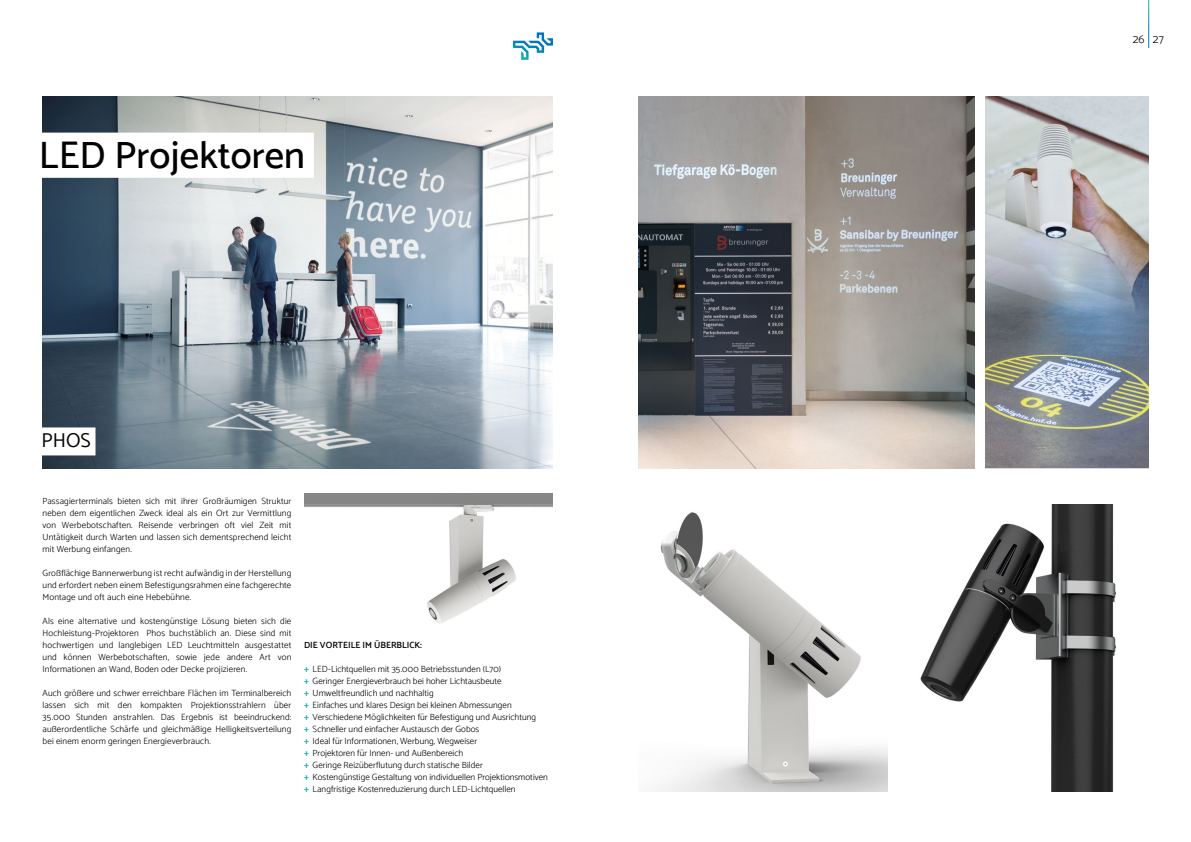
<style>
.page{position:relative;width:1191px;height:842px;background:#fff}
.page>*{position:absolute;margin:0;border:0;box-sizing:border-box;transform-origin:0 0}
.t1{font:500 38.4px "Catamaran";color:#000}
.t2{font:20px "Catamaran";color:#000}
.t3{font:300 12px "Catamaran";color:#000}
.t4{font:300 9px/12px "Catamaran";letter-spacing:.01em;color:#000;text-align:justify}
.t5{font:600 9px "Catamaran";color:#000}
.s1{font-weight:600;color:#10acac}
</style>
<div class="page">
<img style="left:43px;top:96px;width:510px;height:372px">
<img style="left:304px;top:493px;width:249px;height:131px">
<div style="left:39px;top:133px;width:275px;height:45px;background:#fff"></div>
<div style="left:42px;top:427px;width:53px;height:28px;background:#fff"></div>
<svg style="left:513px;top:32px;width:40px;height:28px"></svg>
<img style="left:920px;top:504px;width:197px;height:288px">
<img style="left:986px;top:96px;width:162px;height:104px">
<img style="left:986px;top:200px;width:162px;height:268px">
<img style="left:653px;top:512px;width:234px;height:280px">
<img style="left:638px;top:96px;width:336px;height:372px">
<h1 class="t1" style="left:39px;top:132px;width:267px">LED Projektoren</h1>
<h2 class="t2" style="left:42px;top:429px;width:51px">PHOS</h2>
<p class="t4" style="left:43px;top:495px;width:250px">Passagierterminals bieten sich mit ihrer Großräumigen Struktur neben dem eigentlichen Zweck ideal als ein Ort zur Vermittlung von Werbebotschaften. Reisende verbringen oft viel Zeit mit Untätigkeit durch Warten und lassen sich dementsprechend leicht mit Werbung einfangen.</p>
<p class="t4" style="left:43px;top:567px;width:250px">Großflächige Bannerwerbung ist recht aufwändig in der Herstellung und erfordert neben einem Befestigungsrahmen eine fachgerechte Montage und oft auch eine Hebebühne.</p>
<p class="t4" style="left:43px;top:615px;width:250px">Als eine alternative und kostengünstige Lösung bieten sich die Hochleistung-Projektoren Phos buchstäblich an. Diese sind mit hochwertigen und langlebigen LED Leuchtmitteln ausgestattet und können Werbebotschaften, sowie jede andere Art von Informationen an Wand, Boden oder Decke projizieren.</p>
<p class="t4" style="left:43px;top:687px;width:250px">Auch größere und schwer erreichbare Flächen im Terminalbereich lassen sich mit den kompakten Projektionsstrahlern über 35.000 Stunden anstrahlen. Das Ergebnis ist beeindruckend: außerordentliche Schärfe und gleichmäßige Helligkeitsverteilung bei einem enorm geringen Energieverbrauch.</p>
<p class="t5" style="left:304px;top:640px;width:119px">DIE VORTEILE IM ÜBERBLICK:</p>
<p class="t4" style="left:304px;top:663px;width:245px;text-align:left"><span class="s1">+</span> LED-Lichtquellen mit 35.000 Betriebsstunden (L70)<br><span class="s1">+</span> Geringer Energieverbrauch bei hoher Lichtausbeute<br><span class="s1">+</span> Umweltfreundlich und nachhaltig<br><span class="s1">+</span> Einfaches und klares Design bei kleinen Abmessungen<br><span class="s1">+</span> Verschiedene Möglichkeiten für Befestigung und Ausrichtung<br><span class="s1">+</span> Schneller und einfacher Austausch der Gobos<br><span class="s1">+</span> Ideal für Informationen, Werbung, Wegweiser<br><span class="s1">+</span> Projektoren für Innen- und Außenbereich<br><span class="s1">+</span> Geringe Reizüberflutung durch statische Bilder<br><span class="s1">+</span> Kostengünstige Gestaltung von individuellen Projektionsmotiven <span class="s1">+</span> Langfristige Kostenreduzierung durch LED-Lichtquellen</p>
<h3 class="t3" style="left:1132px;top:32px;width:33px">26 27</h3>
</div>
